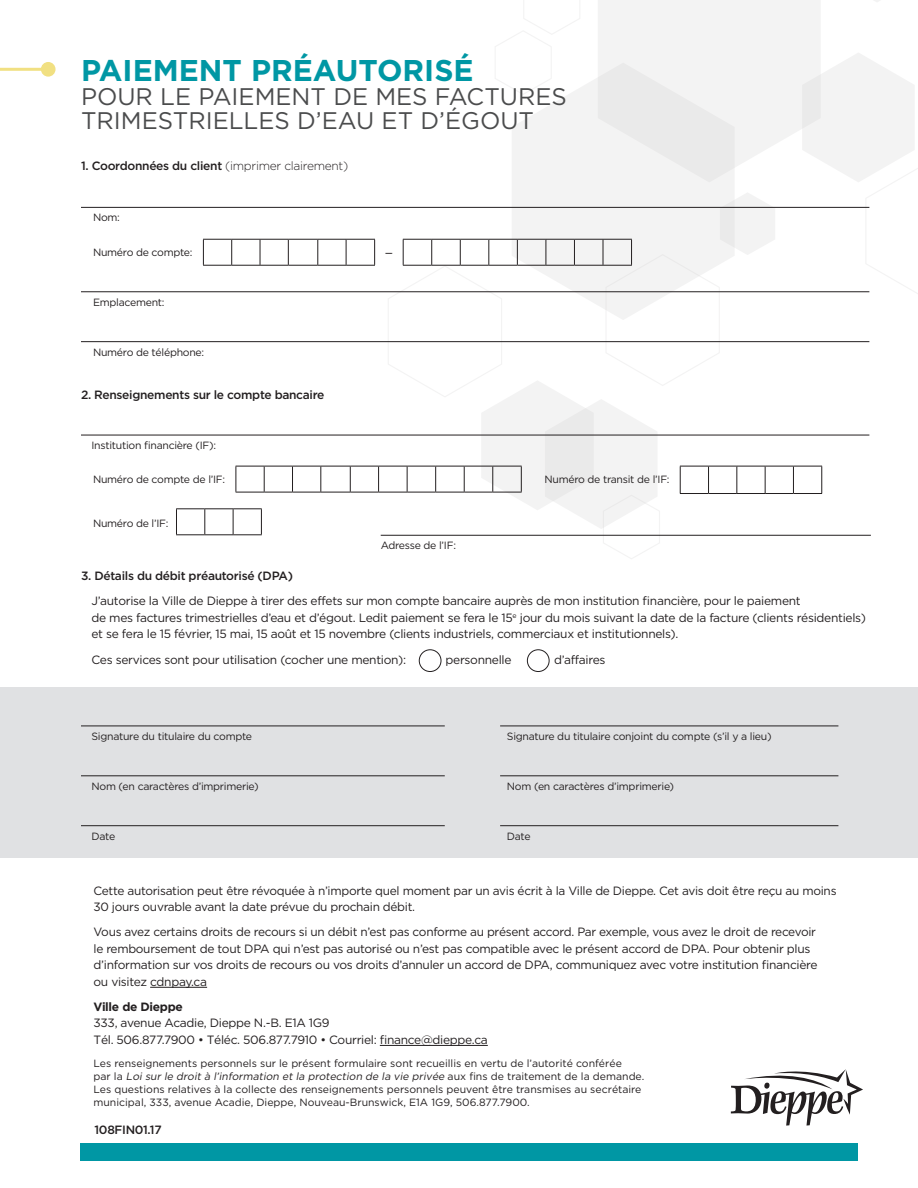
<style>
.page{position:relative;width:918px;height:1188px;background:#fff}
.page>*{position:absolute;margin:0;border:0;box-sizing:border-box;transform-origin:0 0}
.t1{font:700 30px "Gotham";color:#0097a4}
.t2{font:24px/24px "Gotham";color:#4b4c4d}
.t3{font:13.5px "Myriad Pro";color:#231f20;scale:2 1}
.t4{font:12px/16.5px "Gotham";letter-spacing:-.025em;color:#231f20}
.t5{font:500 12px "Gotham";letter-spacing:-.025em;color:#231f20}
.t6{font:700 12px "Gotham";letter-spacing:-.025em;color:#231f20}
.t7{font:10.5px/12.8px "Gotham";color:#231f20}
.t8{font:10.5px "Gotham";letter-spacing:-.025em;color:#231f20}
.s1{font-weight:300}
.s2{font-style:italic}
</style>
<div class="page">
<div style="left:80px;top:1144px;width:778px;height:17px;background:#0097a4"></div>
<hr style="left:81px;top:207px;width:788px;height:1px;background:#231f20">
<hr style="left:81px;top:291px;width:788px;height:1px;background:#231f20">
<hr style="left:81px;top:341px;width:788px;height:1px;background:#231f20">
<hr style="left:81px;top:435px;width:788px;height:1px;background:#231f20">
<svg style="left:176px;top:0;width:742px;height:559px"></svg>
<div style="left:419px;top:649px;width:22px;height:23px;border:1px solid #231f20;border-radius:50%"></div>
<div style="left:527px;top:649px;width:23px;height:23px;border:1px solid #231f20;border-radius:50%"></div>
<hr style="left:381px;top:535px;width:490px;height:1px;background:#231f20">
<hr style="left:150px;top:987px;width:57px;height:1px;background:#231f20">
<hr style="left:380px;top:1045px;width:108px;height:1px;background:#231f20">
<svg style="left:731px;top:1069px;width:132px;height:57px"></svg>
<div style="left:41px;top:62px;width:15px;height:15px;background:#f1e082;border-radius:50%"></div>
<hr style="left:0;top:68px;width:45px;height:3px;background:#f1e082">
<div style="left:0;top:688px;width:918px;height:170px;background:#e0e1e3"></div>
<hr style="left:81px;top:726px;width:364px;height:1px;background:#231f20">
<hr style="left:81px;top:775px;width:364px;height:1px;background:#231f20">
<hr style="left:81px;top:825px;width:364px;height:1px;background:#231f20">
<hr style="left:500px;top:726px;width:338px;height:1px;background:#231f20">
<hr style="left:500px;top:775px;width:338px;height:1px;background:#231f20">
<hr style="left:500px;top:825px;width:338px;height:1px;background:#231f20">
<h1 class="t1" style="left:81px;top:53px;width:394px">PAIEMENT PRÉAUTORISÉ</h1>
<h2 class="t2" style="left:81px;top:84px;width:487px">POUR LE PAIEMENT DE MES FACTURES<br>TRIMESTRIELLES D’EAU ET D’ÉGOUT</h2>
<p class="t5" style="left:81px;top:159px;width:269px">1. Coordonnées du client <span class="s1">(imprimer clairement)</span></p>
<p class="t8" style="left:93px;top:212px;width:28px">Nom:</p>
<p class="t8" style="left:93px;top:246px;width:101px">Numéro de compte:</p>
<p class="t8" style="left:93px;top:296px;width:73px">Emplacement:</p>
<p class="t8" style="left:93px;top:346px;width:113px">Numéro de téléphone:</p>
<p class="t5" style="left:81px;top:388px;width:245px">2. Renseignements sur le compte bancaire</p>
<p class="t3" style="left:385px;top:244px;width:6px">-</p>
<p class="t8" style="left:92px;top:439px;width:126px">Institution financière (IF):</p>
<p class="t8" style="left:93px;top:474px;width:134px">Numéro de compte de l’IF:</p>
<p class="t8" style="left:545px;top:474px;width:127px">Numéro de transit de l’IF:</p>
<p class="t8" style="left:93px;top:517px;width:77px">Numéro de l’IF:</p>
<p class="t8" style="left:381px;top:540px;width:77px">Adresse de l’IF:</p>
<p class="t5" style="left:81px;top:569px;width:214px">3. Détails du débit préautorisé (DPA)</p>
<p class="t4" style="left:92px;top:593px;width:776px">J’autorise la Ville de Dieppe à tirer des effets sur mon compte bancaire auprès de mon institution financière, pour le paiement<br>de mes factures trimestrielles d’eau et d’égout. Ledit paiement se fera le 15<sup>e</sup> jour du mois suivant la date de la facture (clients résidentiels) et se fera le 15 février, 15 mai, 15 août et 15 novembre (clients industriels, commerciaux et institutionnels).</p>
<p class="t4" style="left:92px;top:651px;width:316px">Ces services sont pour utilisation (cocher une mention):</p>
<p class="t4" style="left:446px;top:651px;width:67px">personnelle</p>
<p class="t4" style="left:554px;top:651px;width:53px">d’affaires</p>
<p class="t8" style="left:92px;top:730px;width:162px">Signature du titulaire du compte</p>
<p class="t8" style="left:507px;top:730px;width:266px">Signature du titulaire conjoint du compte (s’il y a lieu)</p>
<p class="t8" style="left:92px;top:780px;width:169px">Nom (en caractères d’imprimerie)</p>
<p class="t8" style="left:507px;top:780px;width:169px">Nom (en caractères d’imprimerie)</p>
<p class="t8" style="left:92px;top:830px;width:25px">Date</p>
<p class="t8" style="left:507px;top:830px;width:25px">Date</p>
<p class="t4" style="left:94px;top:882px;width:745px">Cette autorisation peut être révoquée à n’importe quel moment par un avis écrit à la Ville de Dieppe. Cet avis doit être reçu au moins<br>30 jours ouvrable avant la date prévue du prochain débit.</p>
<p class="t4" style="left:94px;top:923px;width:726px">Vous avez certains droits de recours si un débit n’est pas conforme au présent accord. Par exemple, vous avez le droit de recevoir le remboursement de tout DPA qui n’est pas autorisé ou n’est pas compatible avec le présent accord de DPA. Pour obtenir plus d’information sur vos droits de recours ou vos droits d’annuler un accord de DPA, communiquez avec votre institution financière ou visitez cdnpay.ca</p>
<p class="t6" style="left:94px;top:1000px;width:91px">Ville de Dieppe</p>
<p class="t4" style="left:94px;top:1015px;width:396px">333, avenue Acadie, Dieppe N.-B. E1A 1G9<br>Tél. 506.877.7900 • Téléc. 506.877.7910 • Courriel: finance@dieppe.ca</p>
<p class="t7" style="left:94px;top:1057px;width:552px">Les renseignements personnels sur le présent formulaire sont recueillis en vertu de l’autorité conférée<br>p a r l a <span class="s2">Loi sur le droit à l’information et la protection de la vie privée</span> a u x fi n s d e t ra i t e m e n t d e l a d e m a n d e .<br>Les questions relatives à la collecte des renseignements personnels peuvent être transmises au secrétaire municipal, 333, avenue Acadie, Dieppe, Nouveau-Brunswick, E1A 1G9, 506.877.7900.</p>
<p class="t5" style="left:94px;top:1123px;width:69px">108FIN01.17</p>
</div>
